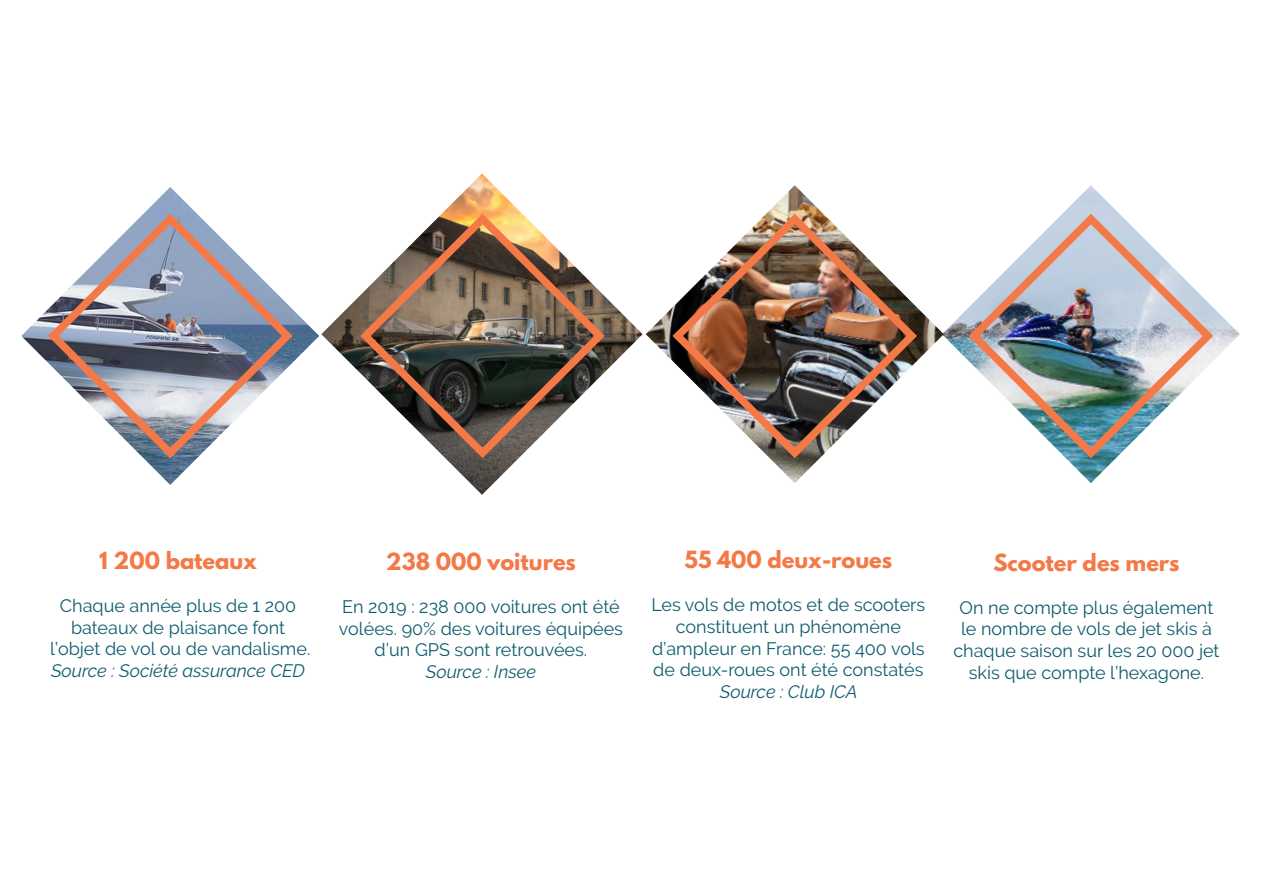
<style>
.page{position:relative;width:1263px;height:893px;background:#fff}
.page>*{position:absolute;margin:0;border:0;box-sizing:border-box;transform-origin:0 0}
.t1{font:700 21px "League Spartan";color:#f47947}
.t2{font:18px/21.6px "Raleway";color:#0f5c6e;text-align:center}
.t3{font:italic 18px "Raleway";color:#0f5c6e}
</style>
<div class="page">
<img style="left:944px;top:185px;width:296px;height:298px">
<img style="left:321px;top:174px;width:322px;height:321px">
<img style="left:21px;top:187px;width:298px;height:298px">
<img style="left:646px;top:185px;width:298px;height:298px">
<svg style="left:43px;top:208px;width:255px;height:255px"></svg>
<svg style="left:355px;top:208px;width:255px;height:255px"></svg>
<img style="left:667px;top:208px;width:255px;height:255px">
<img style="left:963px;top:208px;width:255px;height:255px">
<p class="t1" style="left:99px;top:550px;width:159px">1 200 bateaux</p>
<p class="t2" style="left:50px;top:597px;width:262px">Chaque année plus de 1 200 bateaux de plaisance font l’objet de vol ou de vandalisme.</p>
<p class="t3" style="left:51px;top:660px;width:255px">Source : Société assurance CED</p>
<p class="t1" style="left:386px;top:552px;width:192px">238 000 voitures</p>
<p class="t2" style="left:339px;top:596px;width:286px">En 2019 : 238 000 voitures ont été volées. 90% des voitures équipées d’un GPS sont retrouvées.</p>
<p class="t3" style="left:426px;top:661px;width:112px">Source : Insee</p>
<p class="t1" style="left:684px;top:550px;width:209px">55 400 deux-roues</p>
<p class="t2" style="left:651px;top:594px;width:275px">Les vols de motos et de scooters constituent un phénomène d’ampleur en France: 55 400 vols de deux-roues ont été constatés</p>
<p class="t3" style="left:720px;top:681px;width:139px">Source : Club ICA</p>
<p class="t1" style="left:993px;top:552px;width:188px">Scooter des mers</p>
<p class="t2" style="left:953px;top:598px;width:268px">On ne compte plus également le nombre de vols de jet skis à chaque saison sur les 20 000 jet skis que compte l’hexagone.</p>
</div>
